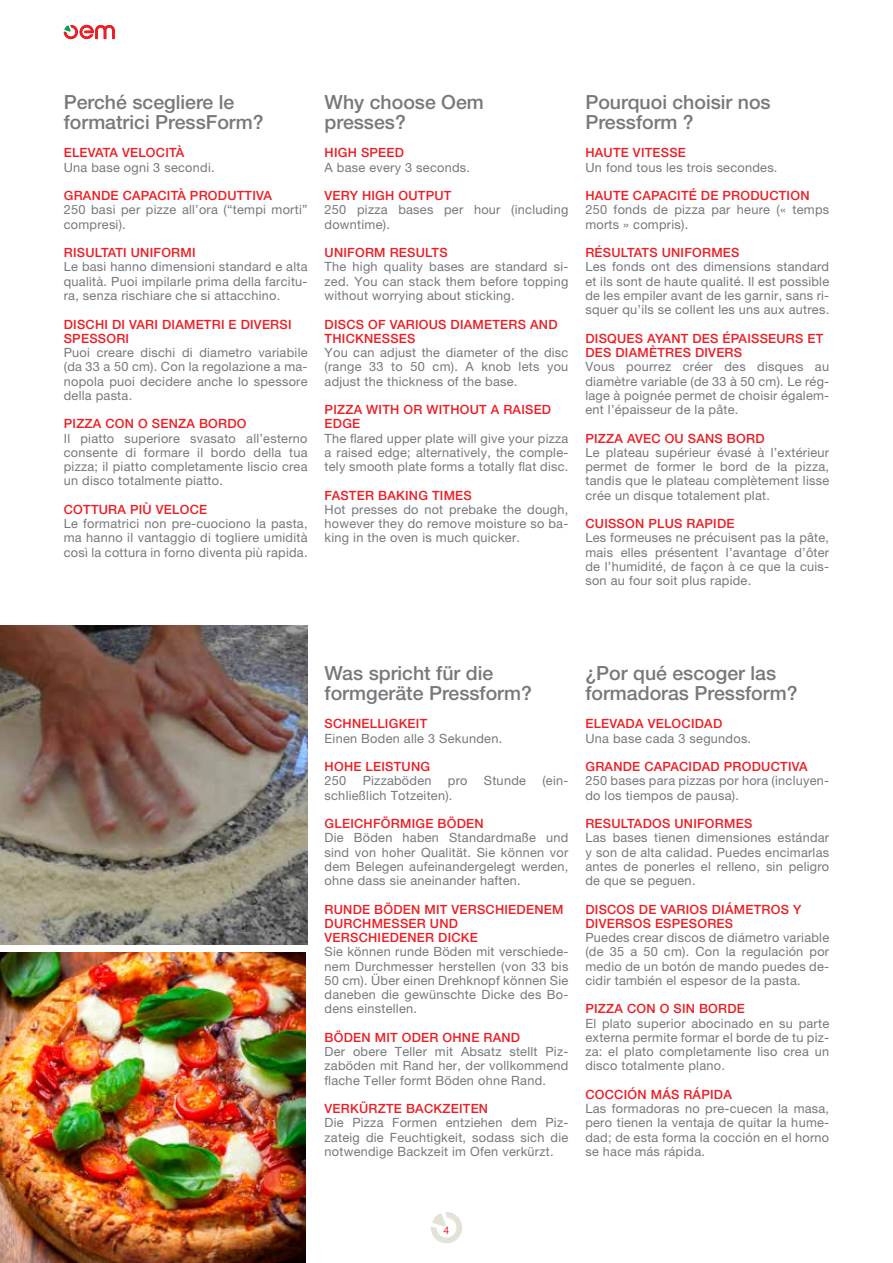
<style>
.page{position:relative;width:893px;height:1263px;background:#fff}
.page>*{position:absolute;margin:0;border:0;box-sizing:border-box;transform-origin:0 0}
.t1{font:500 19.5px/19.5px "Helvetica Neue LT Std";color:#77787b}
.t2{font:12.75px/14.2px "Helvetica Neue LT Pro";letter-spacing:.02em;color:#77787b;text-align:justify}
.t3{font:500 12.75px/14.2px "Helvetica Neue LT Pro";letter-spacing:.02em;color:#ed1d24}
.t4{font:10.5px "Helvetica Neue";color:#ed1d24}
</style>
<div class="page">
<img style="left:0;top:952px;width:305px;height:311px">
<img style="left:0;top:625px;width:308px;height:319px">
<svg style="left:431px;top:1212px;width:31px;height:31px"></svg>
<svg style="left:64px;top:25px;width:51px;height:14px"></svg>
<h1 class="t1" style="left:64px;top:93px;width:201px">Perché scegliere le formatrici PressForm?</h1>
<p class="t3" style="left:64px;top:146px;width:122px">ELEVATA VELOCITÀ</p>
<p class="t2" style="left:64px;top:160px;width:152px">Una base ogni 3 secondi.</p>
<p class="t3" style="left:64px;top:188px;width:210px">GRANDE CAPACITÀ PRODUTTIVA</p>
<p class="t2" style="left:64px;top:203px;width:245px">250 basi per pizze all’ora (“tempi morti” compresi).</p>
<p class="t3" style="left:64px;top:245px;width:133px">RISULTATI UNIFORMI</p>
<p class="t2" style="left:64px;top:260px;width:245px">Le basi hanno dimensioni standard e alta qualità. Puoi impilarle prima della farcitu&shy;ra, senza rischiare che si attacchino.</p>
<p class="t3" style="left:64px;top:317px;width:229px">DISCHI DI VARI DIAMETRI E DIVERSI<br>SPESSORI</p>
<p class="t2" style="left:64px;top:345px;width:245px">Puoi creare dischi di diametro variabile (da 33 a 50 cm). Con la regolazione a ma&shy;nopola puoi decidere anche lo spessore della pasta.</p>
<p class="t3" style="left:64px;top:416px;width:184px">PIZZA CON O SENZA BORDO</p>
<p class="t2" style="left:64px;top:431px;width:245px">Il piatto superiore svasato all’esterno consente di formare il bordo della tua pizza; il piatto completamente liscio crea un disco totalmente piatto.</p>
<p class="t3" style="left:64px;top:502px;width:145px">COTTURA PIÙ VELOCE</p>
<p class="t2" style="left:64px;top:516px;width:245px">Le formatrici non pre-cuociono la pasta, ma hanno il vantaggio di togliere umidità così la cottura in forno diventa più rapida.</p>
<h1 class="t1" style="left:325px;top:93px;width:161px">Why choose Oem presses?</h1>
<p class="t3" style="left:325px;top:146px;width:81px">HIGH SPEED</p>
<p class="t2" style="left:325px;top:160px;width:147px">A base every 3 seconds.</p>
<p class="t3" style="left:325px;top:188px;width:128px">VERY HIGH OUTPUT</p>
<p class="t2" style="left:325px;top:203px;width:245px">250 pizza bases per hour (including downtime).</p>
<p class="t3" style="left:325px;top:245px;width:125px">UNIFORM RESULTS</p>
<p class="t2" style="left:325px;top:260px;width:245px">The high quality bases are standard si&shy;zed. You can stack them before topping without worrying about sticking.</p>
<p class="t3" style="left:325px;top:317px;width:234px">DISCS OF VARIOUS DIAMETERS AND<br>THICKNESSES</p>
<p class="t2" style="left:325px;top:345px;width:245px">You can adjust the diameter of the disc (range 33 to 50 cm). A knob lets you adjust the thickness of the base.</p>
<p class="t3" style="left:325px;top:402px;width:228px">PIZZA WITH OR WITHOUT A RAISED<br>EDGE</p>
<p class="t2" style="left:325px;top:431px;width:245px">The flared upper plate will give your pizza a raised edge; alternatively, the comple&shy;tely smooth plate forms a totally flat disc.</p>
<p class="t3" style="left:325px;top:488px;width:149px">FASTER BAKING TIMES</p>
<p class="t2" style="left:325px;top:502px;width:245px">Hot presses do not prebake the dough, however they do remove moisture so ba&shy;king in the oven is much quicker.</p>
<h1 class="t1" style="left:585px;top:93px;width:187px">Pourquoi choisir nos<br>Pressform ?</h1>
<p class="t3" style="left:585px;top:146px;width:102px">HAUTE VITESSE</p>
<p class="t2" style="left:585px;top:160px;width:194px">Un fond tous les trois secondes.</p>
<p class="t3" style="left:585px;top:188px;width:226px">HAUTE CAPACITÉ DE PRODUCTION</p>
<p class="t2" style="left:585px;top:203px;width:245px">250 fonds de pizza par heure (« temps morts » compris).</p>
<p class="t3" style="left:585px;top:245px;width:156px">RÉSULTATS UNIFORMES</p>
<p class="t2" style="left:585px;top:260px;width:245px">Les fonds ont des dimensions standard et ils sont de haute qualité. Il est possible de les empiler avant de les garnir, sans ri&shy;squer qu’ils se collent les uns aux autres.</p>
<p class="t3" style="left:585px;top:331px;width:239px">DISQUES AYANT DES ÉPAISSEURS ET<br>DES DIAMÈTRES DIVERS</p>
<p class="t2" style="left:585px;top:359px;width:245px">Vous pourrez créer des disques au diamètre variable (de 33 à 50 cm). Le rég&shy;lage à poignée permet de choisir égalem&shy;ent l’épaisseur de la pâte.</p>
<p class="t3" style="left:585px;top:431px;width:181px">PIZZA AVEC OU SANS BORD</p>
<p class="t2" style="left:585px;top:445px;width:245px">Le plateau supérieur évasé à l’extérieur permet de former le bord de la pizza, tandis que le plateau complètement lisse crée un disque totalement plat.</p>
<p class="t3" style="left:585px;top:516px;width:151px">CUISSON PLUS RAPIDE</p>
<p class="t2" style="left:585px;top:530px;width:245px">Les formeuses ne précuisent pas la pâte, mais elles présentent l’avantage d’ôter de l’humidité, de façon à ce que la cuis&shy;son au four soit plus rapide.</p>
<h1 class="t1" style="left:325px;top:663px;width:209px">Was spricht für die formgeräte Pressform?</h1>
<p class="t3" style="left:325px;top:716px;width:104px">SCHNELLIGKEIT</p>
<p class="t2" style="left:325px;top:731px;width:179px">Einen Boden alle 3 Sekunden.</p>
<p class="t3" style="left:325px;top:759px;width:107px">HOHE LEISTUNG</p>
<p class="t2" style="left:325px;top:773px;width:23px">250</p>
<p class="t2" style="left:363px;top:773px;width:70px">Pizzaböden</p>
<p class="t2" style="left:448px;top:773px;width:21px">pro</p>
<p class="t2" style="left:484px;top:773px;width:44px">Stunde</p>
<p class="t2" style="left:542px;top:773px;width:28px">(ein-</p>
<p class="t2" style="left:325px;top:788px;width:129px">schließlich Totzeiten).</p>
<p class="t3" style="left:325px;top:816px;width:161px">GLEICHFÖRMIGE BÖDEN</p>
<p class="t2" style="left:325px;top:830px;width:245px">Die Böden haben Standardmaße und sind von hoher Qualität. Sie können vor dem Belegen aufeinandergelegt werden, ohne dass sie aneinander haften.</p>
<p class="t3" style="left:325px;top:902px;width:240px">RUNDE BÖDEN MIT VERSCHIEDENEM<br>DURCHMESSER UND<br>VERSCHIEDENER DICKE</p>
<p class="t2" style="left:325px;top:944px;width:245px">Sie können runde Böden mit verschiede&shy;nem Durchmesser herstellen (von 33 bis 50 cm). Über einen Drehknopf können Sie daneben die gewünschte Dicke des Bo&shy;dens einstellen.</p>
<p class="t3" style="left:325px;top:1030px;width:197px">BÖDEN MIT ODER OHNE RAND</p>
<p class="t2" style="left:325px;top:1044px;width:245px">Der obere Teller mit Absatz stellt Piz&shy;zaböden mit Rand her, der vollkommend flache Teller formt Böden ohne Rand.</p>
<p class="t3" style="left:325px;top:1101px;width:165px">VERKÜRZTE BACKZEITEN</p>
<p class="t2" style="left:325px;top:1116px;width:245px">Die Pizza Formen entziehen dem Piz&shy;zateig die Feuchtigkeit, sodass sich die notwendige Backzeit im Ofen verkürzt.</p>
<h1 class="t1" style="left:585px;top:663px;width:214px">¿Por qué escoger las formadoras Pressform?</h1>
<p class="t3" style="left:585px;top:716px;width:138px">ELEVADA VELOCIDAD</p>
<p class="t2" style="left:585px;top:731px;width:167px">Una base cada 3 segundos.</p>
<p class="t3" style="left:585px;top:759px;width:224px">GRANDE CAPACIDAD PRODUCTIVA</p>
<p class="t2" style="left:585px;top:773px;width:245px">250 bases para pizzas por hora (incluyen&shy;do los tiempos de pausa).</p>
<p class="t3" style="left:585px;top:816px;width:168px">RESULTADOS UNIFORMES</p>
<p class="t2" style="left:585px;top:830px;width:245px">Las bases tienen dimensiones estándar y son de alta calidad. Puedes encimarlas antes de ponerles el relleno, sin peligro de que se peguen.</p>
<p class="t3" style="left:585px;top:902px;width:217px">DISCOS DE VARIOS DIÁMETROS Y<br>DIVERSOS ESPESORES</p>
<p class="t2" style="left:585px;top:930px;width:245px">Puedes crear discos de diámetro variable (de 35 a 50 cm). Con la regulación por medio de un botón de mando puedes de&shy;cidir también el espesor de la pasta.</p>
<p class="t3" style="left:585px;top:1002px;width:161px">PIZZA CON O SIN BORDE</p>
<p class="t2" style="left:585px;top:1016px;width:245px">El plato superior abocinado en su parte externa permite formar el borde de tu piz&shy;za: el plato completamente liso crea un disco totalmente plano.</p>
<p class="t3" style="left:585px;top:1087px;width:148px">COCCIÓN MÁS RÁPIDA</p>
<p class="t2" style="left:585px;top:1101px;width:245px">Las formadoras no pre-cuecen la masa, pero tienen la ventaja de quitar la hume&shy;dad; de esta forma la cocción en el horno se hace más rápida.</p>
<p class="t4" style="left:444px;top:1222px;width:7px">4</p>
</div>
